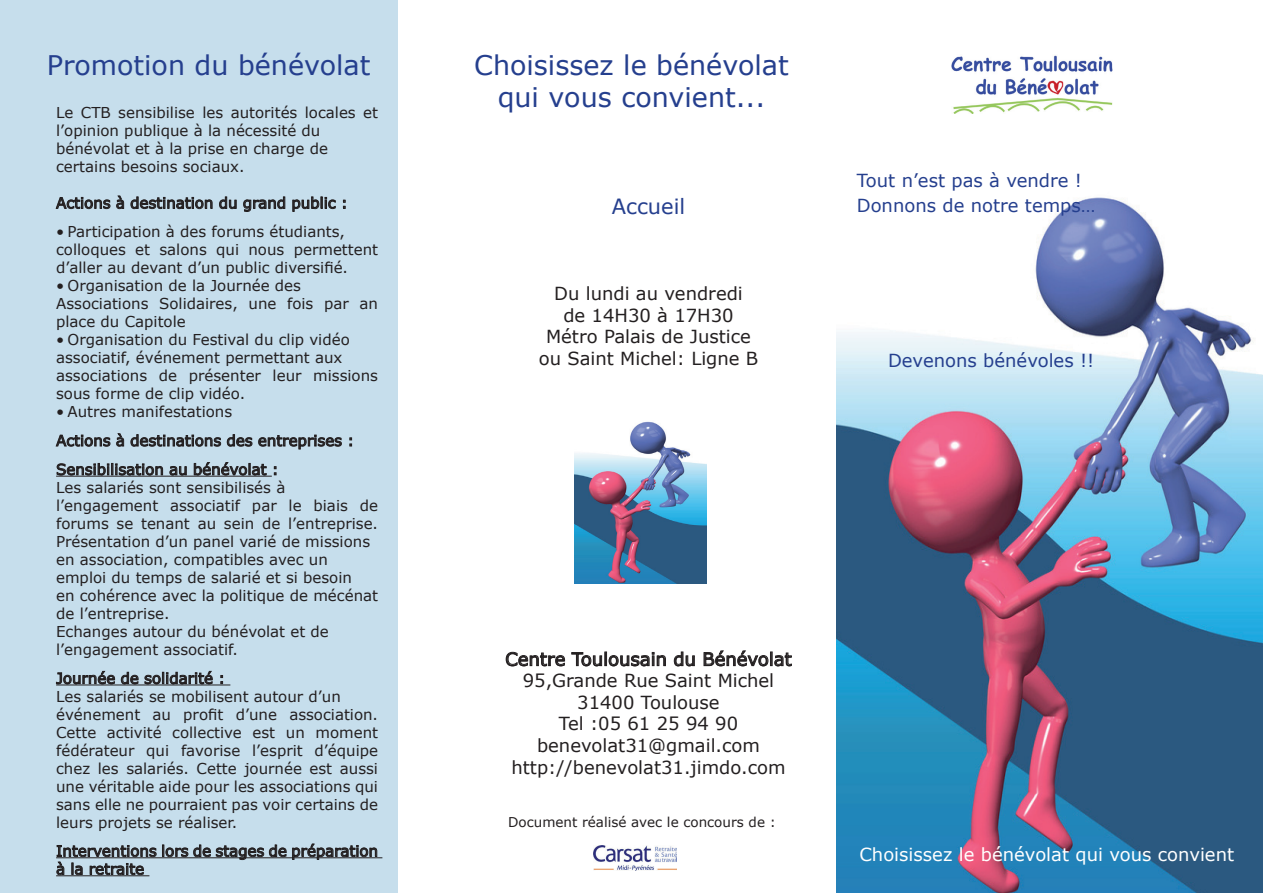
<style>
.page{position:relative;width:1263px;height:893px;background:#fff}
.page>*{position:absolute;margin:0;border:0;box-sizing:border-box;transform-origin:0 0}
.t1{font:27px/32.4px "Verdana";color:#253f8e;text-align:center}
.t2{font:21px "Verdana";color:#253f8e}
.t3{font:18px/21.6px "Verdana";color:#231f20;text-align:center}
.t4{font:18px/25.2px "Verdana";color:#253f8e}
.t5{font:18px "Verdana";color:#fff}
.t6{font:15px/18px "Verdana";color:#231f20}
.t7{font:13.5px "Verdana";color:#231f20}
</style>
<div class="page">
<div style="left:0;top:0;width:398px;height:893px;background:#c6deec"></div>
<img style="left:951px;top:55px;width:162px;height:59px">
<img style="left:836px;top:197px;width:427px;height:696px">
<svg style="left:505px;top:651px;width:60px;height:16px"></svg>
<svg style="left:571px;top:652px;width:31px;height:15px"></svg>
<div style="left:604px;top:652px;width:3px;height:14px;border:1px solid #231f20"></div>
<svg style="left:608px;top:652px;width:58px;height:15px"></svg>
<svg style="left:673px;top:651px;width:22px;height:16px"></svg>
<svg style="left:703px;top:650px;width:89px;height:17px"></svg>
<img style="left:574px;top:421px;width:132px;height:163px">
<hr style="left:56px;top:476px;width:216px;height:1px;background:#231f20">
<hr style="left:56px;top:684px;width:174px;height:1px;background:#231f20">
<hr style="left:56px;top:857px;width:326px;height:1px;background:#231f20">
<hr style="left:56px;top:875px;width:93px;height:1px;background:#231f20">
<svg style="left:55px;top:195px;width:69px;height:14px"></svg>
<svg style="left:130px;top:196px;width:83px;height:13px"></svg>
<svg style="left:219px;top:196px;width:18px;height:13px"></svg>
<svg style="left:243px;top:196px;width:43px;height:16px"></svg>
<svg style="left:292px;top:196px;width:44px;height:16px"></svg>
<svg style="left:343px;top:200px;width:3px;height:9px"></svg>
<svg style="left:55px;top:433px;width:69px;height:14px"></svg>
<svg style="left:130px;top:434px;width:212px;height:16px"></svg>
<svg style="left:349px;top:437px;width:3px;height:9px"></svg>
<svg style="left:56px;top:463px;width:107px;height:13px"></svg>
<svg style="left:169px;top:466px;width:18px;height:10px"></svg>
<svg style="left:194px;top:462px;width:73px;height:14px"></svg>
<svg style="left:274px;top:467px;width:2px;height:8px"></svg>
<svg style="left:56px;top:671px;width:59px;height:14px"></svg>
<svg style="left:121px;top:671px;width:92px;height:14px"></svg>
<svg style="left:221px;top:675px;width:2px;height:9px"></svg>
<svg style="left:56px;top:843px;width:322px;height:32px"></svg>
<img style="left:593px;top:845px;width:83px;height:26px">
<h1 class="t1" style="left:47px;top:48px;width:325px">Promotion du bénévolat</h1>
<p class="t6" style="left:56px;top:103px;width:323px">Le CTB sensibilise les autorités locales et l’opinion publique à la nécessité du bénévolat et à la prise en charge de certains besoins sociaux.</p>
<p class="t6" style="left:56px;top:193px;width:293px">Actions à destination du grand public :</p>
<p class="t6" style="left:56px;top:222px;width:323px">• Participation à des forums étudiants, colloques et salons qui nous permettent d’aller au devant d’un public diversifié.</p>
<p class="t6" style="left:56px;top:276px;width:323px">• Organisation de la Journée des<br>Associations Solidaires, une fois par an place du Capitole</p>
<p class="t6" style="left:56px;top:330px;width:323px">• Organisation du Festival du clip vidéo associatif, événement permettant aux associations de présenter leur missions sous forme de clip vidéo.</p>
<p class="t6" style="left:56px;top:397px;width:300px;line-height:28.8px">• Autres manifestations<br>Actions à destinations des entreprises :<br>Sensibilisation au bénévolat :</p>
<p class="t6" style="left:56px;top:478px;width:323px">Les salariés sont sensibilisés à l’engagement associatif par le biais de forums se tenant au sein de l’entreprise.<br>Présentation d’un panel varié de missions en association, compatibles avec un emploi du temps de salarié et si besoin<br>en cohérence avec la politique de mécénat de l’entreprise.<br>Echanges autour du bénévolat et de l’engagement associatif.</p>
<p class="t6" style="left:56px;top:669px;width:323px">Journée de solidarité :<br>Les salariés se mobilisent autour d’un événement au profit d’une association.<br>Cette activité collective est un moment fédérateur qui favorise l’esprit d’équipe chez les salariés. Cette journée est aussi une véritable aide pour les associations qui sans elle ne pourraient pas voir certains de leurs projets se réaliser.</p>
<p class="t6" style="left:56px;top:841px;width:323px">Interventions lors de stages de préparation à la retraite</p>
<h1 class="t1" style="left:474px;top:48px;width:316px">Choisissez le bénévolat qui vous convient...</h1>
<h2 class="t2" style="left:612px;top:193px;width:75px">Accueil</h2>
<p class="t3" style="left:539px;top:282px;width:221px">Du lundi au vendredi<br>de 14H30 à 17H30<br>Métro Palais de Justice ou Saint Michel: Ligne B</p>
<p class="t4" style="left:857px;top:167px;width:240px">Tout n’est pas à vendre !<br>Donnons de notre temps…</p>
<p class="t4" style="left:888px;top:347px;width:208px">Devenons bénévoles !!</p>
<p class="t3" style="left:505px;top:648px;width:288px">Centre Toulousain du Bénévolat<br>95,Grande Rue Saint Michel<br>31400 Toulouse<br>Tel :05 61 25 94 90 benevolat31@gmail.com http://benevolat31.jimdo.com</p>
<p class="t7" style="left:508px;top:813px;width:269px">Document réalisé avec le concours de :</p>
<p class="t5" style="left:859px;top:843px;width:376px">Choisissez le bénévolat qui vous convient</p>
</div>
